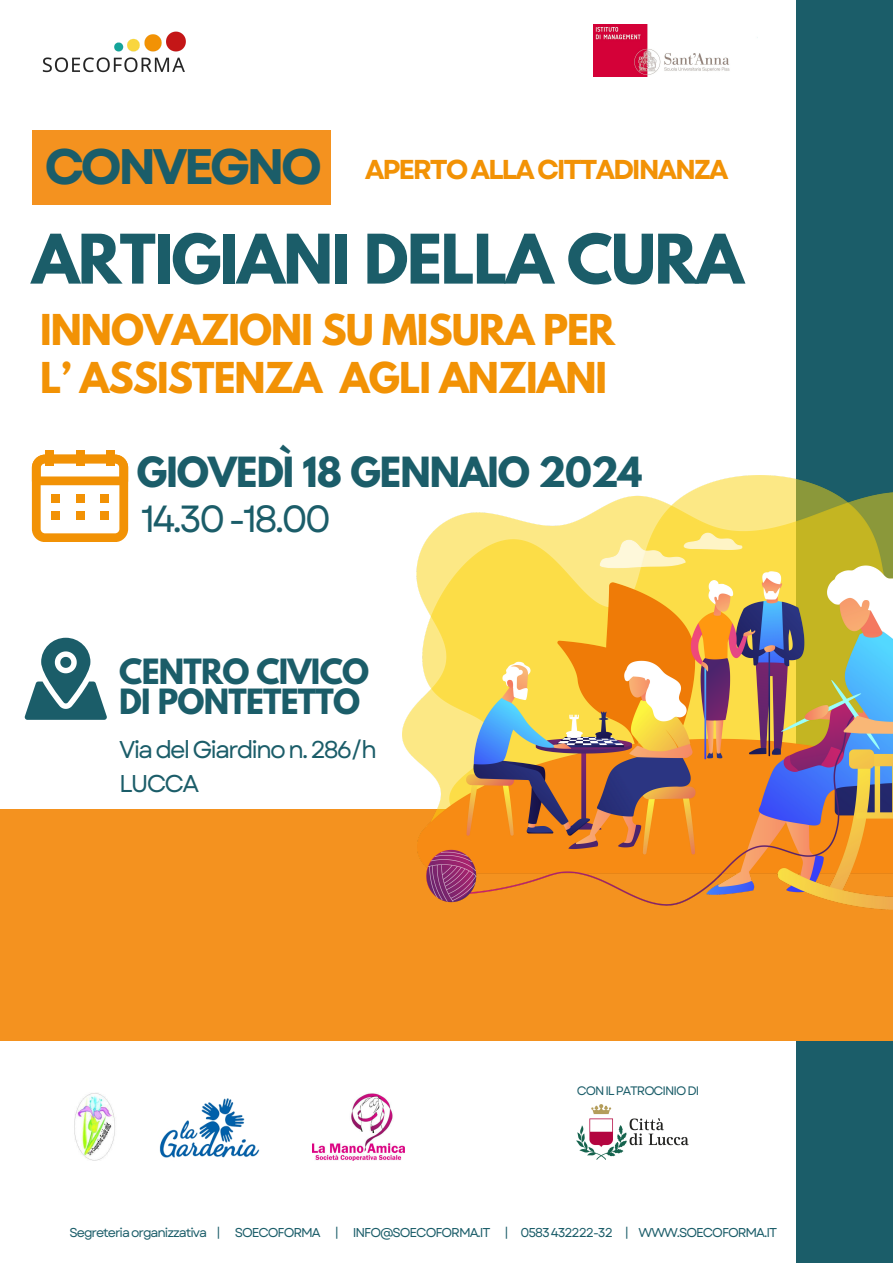
<style>
.page{position:relative;width:893px;height:1263px;background:#fff}
.page>*{position:absolute;margin:0;border:0;box-sizing:border-box;transform-origin:0 0}
.t1{font:700 60.53px "League Spartan";letter-spacing:-.025em;color:#1b5d69}
.t2{font:700 49.8px "Garet";letter-spacing:-.08em;color:#1b5d69}
.t3{font:37.8px "Garet";letter-spacing:-.08em;color:#1b5d69}
.t4{font:700 37.65px "League Spartan";letter-spacing:-.025em;color:#f29205}
.t5{font:700 36.83px "League Spartan";letter-spacing:-.025em;color:#1b5d69}
.t6{font:700 30.83px/29.8px "League Spartan";letter-spacing:-.025em;color:#1b5d69}
.t7{font:700 27.3px "Garet";letter-spacing:-.08em;color:#f29205}
.t8{font:24.3px "Garet";letter-spacing:-.08em;color:#1b5d69}
.t9{font:12.83px "Garet";letter-spacing:-.08em;color:#1b5d69}
.t10{font:12.3px "Garet";letter-spacing:-.08em;color:#1b5d69}
</style>
<div class="page">
<div style="left:32px;top:130px;width:298px;height:75px;background:#f4921f"></div>
<div style="left:796px;top:0;width:97px;height:1263px;background:#1b5d69"></div>
<div style="left:0;top:809px;width:893px;height:231px;background:#f4921f"></div>
<svg style="left:32px;top:455px;width:96px;height:87px"></svg>
<div style="left:45px;top:450px;width:9px;height:15px;background:#f29205"></div>
<div style="left:76px;top:450px;width:8px;height:15px;background:#f29205"></div>
<div style="left:106px;top:450px;width:9px;height:15px;background:#f29205"></div>
<div style="left:52px;top:494px;width:8px;height:9px;background:#f29205"></div>
<div style="left:52px;top:511px;width:8px;height:9px;background:#f29205"></div>
<div style="left:76px;top:494px;width:8px;height:9px;background:#f29205"></div>
<div style="left:76px;top:511px;width:8px;height:9px;background:#f29205"></div>
<div style="left:100px;top:494px;width:8px;height:9px;background:#f29205"></div>
<div style="left:100px;top:511px;width:8px;height:9px;background:#f29205"></div>
<svg style="left:25px;top:638px;width:82px;height:82px"></svg>
<img style="left:42px;top:31px;width:144px;height:42px">
<img style="left:159px;top:1098px;width:101px;height:60px">
<img style="left:74px;top:1093px;width:41px;height:67px">
<img style="left:312px;top:1093px;width:92px;height:67px">
<img style="left:576px;top:1104px;width:112px;height:55px">
<img style="left:593px;top:24px;width:137px;height:53px">
<img style="left:403px;top:475px;width:490px;height:435px">
<p class="t2" style="left:44px;top:131px;width:279px">CONVEGNO</p>
<p class="t7" style="left:365px;top:150px;width:365px">APERTOALLACITTADINANZA</p>
<p class="t1" style="left:32px;top:229px;width:713px">ARTIGIANI DELLA CURA</p>
<p class="t4" style="left:40px;top:311px;width:576px">INNOVAZIONI SU MISURA PER</p>
<p class="t4" style="left:40px;top:359px;width:568px">L’ ASSISTENZA AGLI ANZIANI</p>
<p class="t5" style="left:137px;top:454px;width:507px">GIOVEDÌ 18 GENNAIO 2024</p>
<p class="t3" style="left:141px;top:492px;width:192px">14.30 -18.00</p>
<p class="t6" style="left:119px;top:661px;width:251px">CENTRO CIVICO<br>DI PONTETETTO</p>
<p class="t8" style="left:119px;top:732px;width:259px">Via del Giardino n. 286/h</p>
<p class="t8" style="left:119px;top:766px;width:81px">LUCCA</p>
<p class="t10" style="left:576px;top:1082px;width:124px">CON IL PATROCINIO DI</p>
<p class="t9" style="left:70px;top:1223px;width:709px">Segreteria organizzativa | SOECOFORMA | INFO@SOECOFORMA.IT | 0583 432222-32 | WWW.SOECOFORMA.IT</p>
</div>
